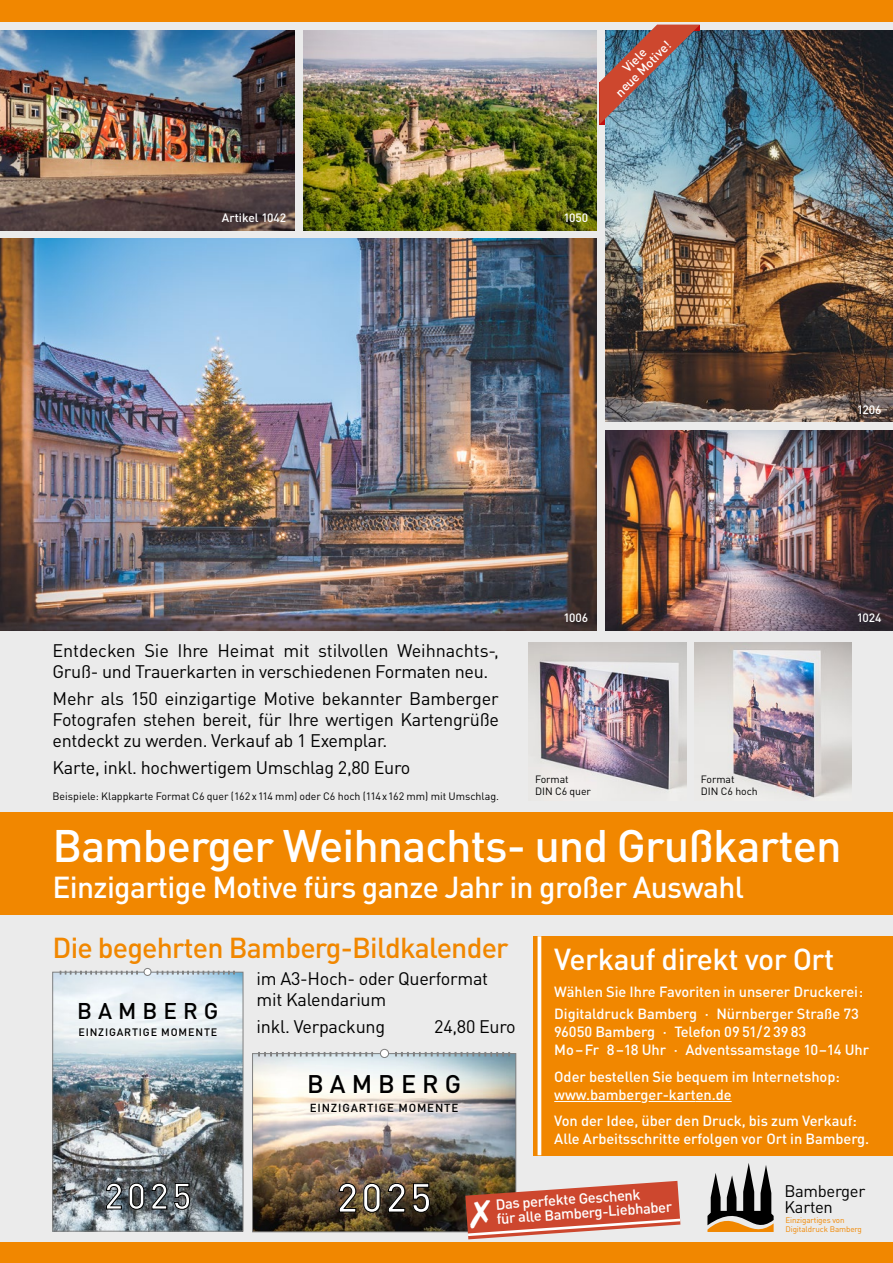
<style>
.page{position:relative;width:893px;height:1263px;background:#fff}
.page>*{position:absolute;margin:0;border:0;box-sizing:border-box;transform-origin:0 0}
.t1{font:500 45px "DIN";letter-spacing:-.02em;color:#fff}
.t2{font:500 39.9px "DIN";color:#fff}
.t3{font:500 36px "DIN";color:#fff}
.t4{font:500 30px "DIN";letter-spacing:-.02em;color:#fff}
.t5{font:500 28.5px "DIN";letter-spacing:-.025em;color:#f18700}
.t6{font:500 25.2px "DIN";letter-spacing:.24em;color:#000}
.t7{font:500 22.5px "DIN";letter-spacing:.265em;color:#000}
.t8{font:18px/21px "DIN";letter-spacing:-.015em;color:#000}
.t9{font:16.65px/15.8px "DIN";letter-spacing:-.02em;color:#000}
.t10{font:500 14.7px/18px "DIN";letter-spacing:-.005em;color:#fff}
.t11{font:500 12.75px/12px "DIN";color:#fff;text-align:center}
.t12{font:500 12px "DIN";color:#fff}
.t13{font:500 11.55px "DIN";letter-spacing:.075em;color:#000}
.t14{font:10.65px "DIN";color:#000}
.t15{font:500 10.65px "DIN";letter-spacing:.08em;color:#000}
.t16{font:10.5px/12px "DIN";letter-spacing:-.005em;color:#000}
.t17{font:7.95px/8.7px "DIN";letter-spacing:-.01em;color:#f18700}
</style>
<div class="page">
<img style="left:0;top:0;width:893px;height:1263px">
<svg style="left:465px;top:1181px;width:218px;height:58px;background:#ce715d"></svg>
<p class="t11" style="left:604px;top:81px;width:75px;rotate:-45deg">Viele<br>neue Motive!</p>
<p class="t12" style="left:222px;top:210px;width:66px">Artikel 1042</p>
<p class="t12" style="left:563px;top:210px;width:26px">1050</p>
<p class="t12" style="left:857px;top:402px;width:26px">1206</p>
<p class="t8" style="left:53px;top:639px;width:448px">Entdecken Sie Ihre Heimat mit stilvollen Weihnachts-,<br>Gruß- und Trauerkarten in verschiedenen Formaten neu.</p>
<p class="t8" style="left:53px;top:687px;width:448px;text-align:justify">Mehr als 150 einzigartige Motive bekannter Bamberger Fotografen stehen bereit, für Ihre wertigen Kartengrüße entdeckt zu werden. Verkauf ab 1 Exemplar.</p>
<p class="t8" style="left:53px;top:756px;width:359px">Karte, inkl. hochwertigem Umschlag 2,80 Euro</p>
<p class="t14" style="left:53px;top:790px;width:448px">Beispiele: Klappkarte Format C6 quer (162 x114 mm) oder C6 hoch (114x162 mm) mit Umschlag.</p>
<p class="t12" style="left:563px;top:610px;width:26px">1006</p>
<p class="t12" style="left:857px;top:610px;width:26px">1024</p>
<p class="t16" style="left:535px;top:773px;width:57px">Format<br>DIN C6 quer</p>
<p class="t16" style="left:701px;top:773px;width:58px">Format<br>DIN C6 hoch</p>
<p class="t1" style="left:53px;top:817px;width:791px">Bamberger Weihnachts- und Grußkarten</p>
<p class="t4" style="left:53px;top:868px;width:693px">Einzigartige Motive fürs ganze Jahr in großer Auswahl</p>
<p class="t5" style="left:53px;top:929px;width:458px">Die begehrten Bamberg-Bildkalender</p>
<p class="t7" style="left:77px;top:997px;width:143px">BAMBERG</p>
<p class="t15" style="left:78px;top:1025px;width:140px">EINZIGARTIGE MOMENTE</p>
<p class="t8" style="left:257px;top:968px;width:233px">im A3-Hoch- oder Querformat mit Kalendarium</p>
<p class="t8" style="left:257px;top:1016px;width:130px">inkl. Verpackung</p>
<p class="t8" style="left:434px;top:1016px;width:83px">24,80 Euro</p>
<p class="t6" style="left:307px;top:1068px;width:155px">BAMBERG</p>
<p class="t13" style="left:310px;top:1101px;width:150px">EINZIGARTIGE MOMENTE</p>
<p class="t4" style="left:554px;top:940px;width:282px">Verkauf direkt vor Ort</p>
<p class="t10" style="left:554px;top:980px;width:310px;line-height:22.2px">Wählen Sie Ihre Favoriten in unserer Druckerei:<br>Digitaldruck Bamberg · Nürnberger Straße 73</p>
<p class="t10" style="left:554px;top:1022px;width:316px">96050 Bamberg · Telefon 09 51/2 39 83<br>Mo–Fr 8–18 Uhr · Adventssamstage 10–14 Uhr</p>
<p class="t10" style="left:554px;top:1067px;width:287px">Oder bestellen Sie bequem im Internetshop: www.bamberger-karten.de</p>
<p class="t10" style="left:554px;top:1111px;width:317px">Von der Idee, über den Druck, bis zum Verkauf:<br>Alle Arbeitsschritte erfolgen vor Ort in Bamberg.</p>
<p class="t3" style="left:104px;top:1173px;width:89px">2025</p>
<p class="t2" style="left:337px;top:1172px;width:96px">2025</p>
<p class="t10" style="left:495px;top:1195px;width:147px;rotate:-4deg">Das perfekte Geschenk</p>
<p class="t10" style="left:496px;top:1209px;width:177px;rotate:-4deg">für alle Bamberg-Liebhaber</p>
<p class="t9" style="left:784px;top:1183px;width:82px">Bamberger<br>Karten</p>
<p class="t17" style="left:785px;top:1216px;width:78px">Einzigartiges von<br>Digitaldruck Bamberg</p>
</div>
